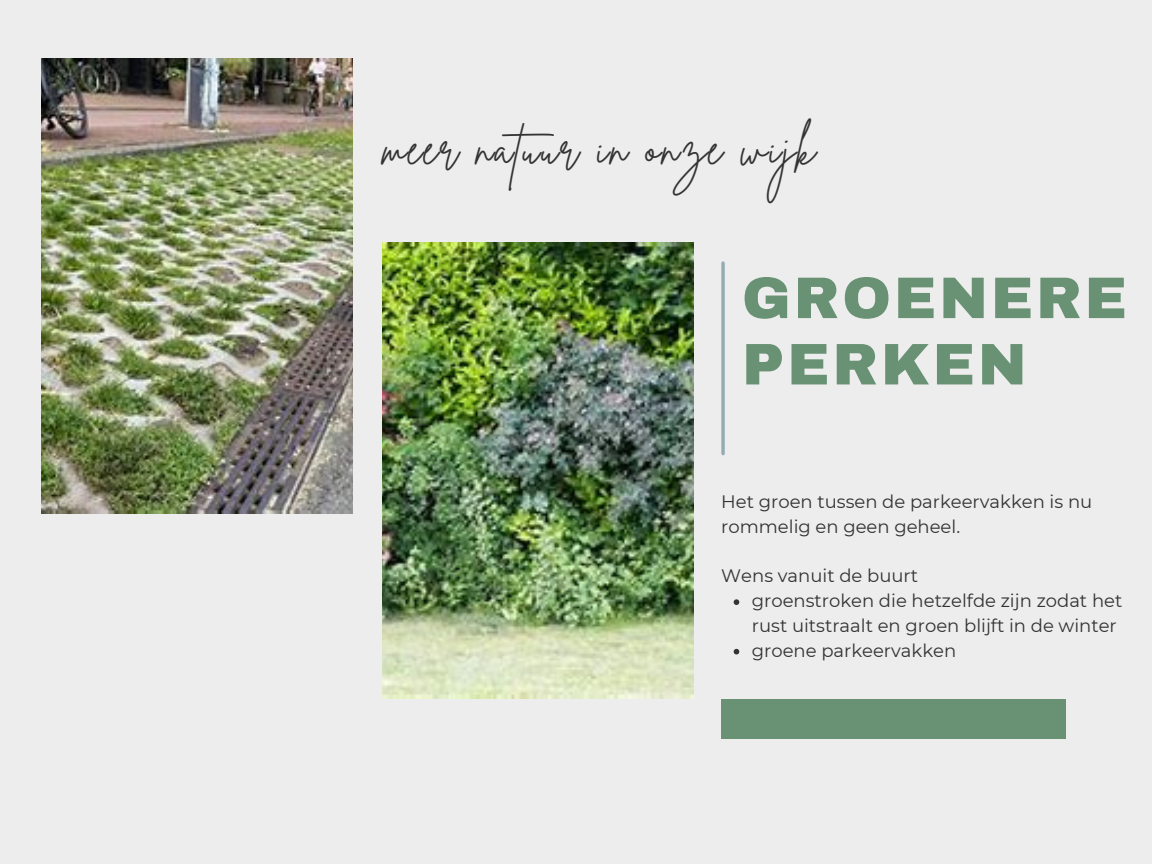
<style>
.page{position:relative;width:1152px;height:864px;background:#ededed}
.page>*{position:absolute;margin:0;border:0;box-sizing:border-box;transform-origin:0 0}
.t1{font:900 58.8px/66.3px "Archivo";letter-spacing:.05em;color:#689273}
.t2{font:46.35px "Brittany Signature";letter-spacing:.045em;color:#343232}
.t3{font:18px/24.8px "Montserrat";color:#343232}
</style>
<div class="page">
<img style="left:383px;top:243px;width:310px;height:456px">
<img style="left:42px;top:58px;width:310px;height:456px">
<div style="left:721px;top:699px;width:345px;height:39px;background:#689273"></div>
<svg style="left:734px;top:599px;width:5px;height:6px"></svg>
<svg style="left:734px;top:649px;width:5px;height:5px"></svg>
<svg style="left:721px;top:263px;width:4px;height:191px"></svg>
<p class="t2" style="left:383px;top:118px;width:435px">meer natuur in onze wijk</p>
<p class="t1" style="left:742px;top:265px;width:386px">GROENERE<br>PERKEN</p>
<p class="t3" style="left:721px;top:489px;width:373px">Het groen tussen de parkeervakken is nu rommelig en geen geheel.</p>
<p class="t3" style="left:721px;top:564px;width:198px">Wens vanuit de buurt</p>
<p class="t3" style="left:752px;top:588px;width:372px">groenstroken die hetzelfde zijn zodat het rust uitstraalt en groen blijft in de winter</p>
<p class="t3" style="left:752px;top:638px;width:206px">groene parkeervakken</p>
</div>
